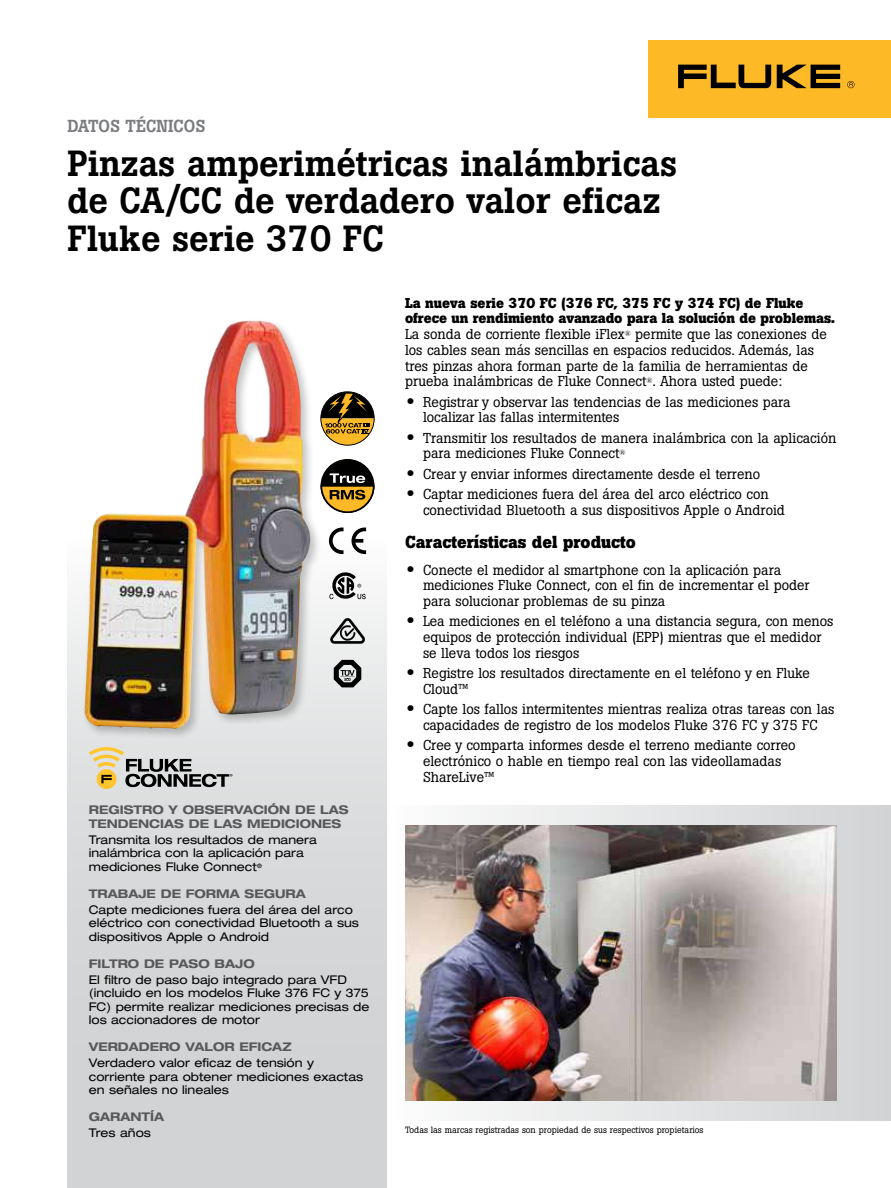
<style>
.page{position:relative;width:891px;height:1188px;background:#fff}
.page>*{position:absolute;margin:0;border:0;box-sizing:border-box;transform-origin:0 0}
.t1{font:500 36px/37.5px "Boton Pro";color:#000}
.t2{font:700 17.25px "Boton Pro";color:#000}
.t3{font:500 17.25px "Boton Pro";color:#7a7c7f}
.t4{font:14.25px/15.8px "Boton Pro";color:#000}
.t5{font:expanded 12px/13.5px "Helvetica Neue LT Std";color:#000}
.t6{font:700 expanded 12px/13.5px "Helvetica Neue LT Std";color:#58585b}
.t7{font:9px "Boton Pro";color:#000}
.s1{font-weight:700}
.s2{font-family:"Helvetica Neue LT Std";font-weight:500;font-stretch:expanded;font-size:16.5px}
</style>
<div class="page">
<div style="left:648px;top:40px;width:243px;height:78px;background:#fdb926"></div>
<svg style="left:777px;top:65px;width:63px;height:23px"></svg>
<svg style="left:678px;top:65px;width:93px;height:23px"></svg>
<svg style="left:847px;top:81px;width:8px;height:7px"></svg>
<div style="left:387px;top:806px;width:504px;height:314px;background:linear-gradient(to right,#fcfcfd,#d1d3d4)"></div>
<div style="left:68px;top:540px;width:319px;height:648px;background:#d1d3d4"></div>
<svg style="left:322px;top:392px;width:52px;height:53px"></svg>
<svg style="left:329px;top:572px;width:37px;height:27px"></svg>
<svg style="left:329px;top:528px;width:15px;height:26px"></svg>
<svg style="left:352px;top:528px;width:14px;height:26px"></svg>
<svg style="left:330px;top:618px;width:35px;height:26px"></svg>
<svg style="left:334px;top:660px;width:27px;height:27px"></svg>
<div style="left:321px;top:460px;width:53px;height:52px;background:#000;border-radius:50%"></div>
<svg style="left:322px;top:473px;width:53px;height:40px"></svg>
<div style="left:97px;top:769px;width:20px;height:20px;background:#ffc52f;border-radius:50%"></div>
<svg style="left:89px;top:747px;width:144px;height:40px"></svg>
<div style="left:81px;top:317px;width:241px;height:424px;background:#000;opacity:.23"></div>
<img style="left:84px;top:321px;width:227px;height:408px">
<img style="left:405px;top:826px;width:432px;height:275px">
<p class="t3" style="left:68px;top:115px;width:139px">DATOS TÉCNICOS</p>
<h1 class="t1" style="left:68px;top:144px;width:611px">Pinzas amperimétricas inalámbricas de CA/CC de verdadero valor eficaz<br>Fluke serie 370 FC</h1>
<p class="t6" style="left:89px;top:803px;width:261px">REGISTRO Y OBSERVACIÓN DE LAS<br>TENDENCIAS DE LAS MEDICIONES</p>
<p class="t5" style="left:89px;top:833px;width:230px">Transmita los resultados de manera inalámbrica con la aplicación para mediciones Fluke Connect<sup>®</sup></p>
<p class="t6" style="left:89px;top:886px;width:218px">TRABAJE DE FORMA SEGURA</p>
<p class="t5" style="left:89px;top:903px;width:272px">Capte mediciones fuera del área del arco eléctrico con conectividad Bluetooth a sus dispositivos Apple o Android</p>
<p class="t6" style="left:89px;top:956px;width:167px">FILTRO DE PASO BAJO</p>
<p class="t5" style="left:89px;top:972px;width:282px">El filtro de paso bajo integrado para VFD (incluido en los modelos Fluke 376 FC y 375<br>FC) permite realizar mediciones precisas de los accionadores de motor</p>
<p class="t6" style="left:89px;top:1040px;width:21px">VERDADERO</p>
<p class="t6" style="left:185px;top:1040px;width:11px">VALOR</p>
<p class="t6" style="left:239px;top:1040px;width:10px">EFICA</p>
<p class="t6" style="left:282px;top:1040px;width:11px">Z</p>
<p class="t5" style="left:89px;top:1056px;width:276px">Verdadero valor eficaz de tensión y corriente para obtener mediciones exactas en señales no lineales</p>
<p class="t6" style="left:89px;top:1109px;width:77px">GARANTÍA</p>
<p class="t5" style="left:89px;top:1126px;width:64px">Tres años</p>
<p class="t4" style="left:405px;top:295px;width:432px"><span class="s1">La nueva serie 370 FC (376 FC, 375 FC y 374 FC) de Fluke ofrece un rendimiento avanzado para la solución de problemas.<br></span>La sonda de corriente flexible iFlex<sup>®</sup> permite que las conexiones de los cables sean más sencillas en espacios reducidos. Además, las tres pinzas ahora forman parte de la familia de herramientas de prueba inalámbricas de Fluke Connect<sup>®</sup>. Ahora usted puede:</p>
<p class="t4" style="left:423px;top:394px;width:369px;text-indent:-17px"><span class="s2">•</span> Registrar y observar las tendencias de las mediciones para localizar las fallas intermitentes</p>
<p class="t4" style="left:423px;top:430px;width:415px;text-indent:-16px"><span class="s2">•</span> Transmitir los resultados de manera inalámbrica con la aplicación para mediciones Fluke Connect<sup>®</sup></p>
<p class="t4" style="left:407px;top:466px;width:355px"><span class="s2">•</span> Crear y enviar informes directamente desde el terreno</p>
<p class="t4" style="left:423px;top:486px;width:363px;text-indent:-17px"><span class="s2">•</span> Captar mediciones fuera del área del arco eléctrico con conectividad Bluetooth a sus dispositivos Apple o Android</p>
<p class="t2" style="left:405px;top:530px;width:232px">Características del producto</p>
<p class="t4" style="left:423px;top:562px;width:388px;text-indent:-17px"><span class="s2">•</span> Conecte el medidor al smartphone con la aplicación para mediciones Fluke Connect, con el fin de incrementar el poder para solucionar problemas de su pinza</p>
<p class="t4" style="left:423px;top:614px;width:412px;text-indent:-17px"><span class="s2">•</span> Lea mediciones en el teléfono a una distancia segura, con menos equipos de protección individual (EPP) mientras que el medidor se lleva todos los riesgos</p>
<p class="t4" style="left:423px;top:665px;width:389px;text-indent:-17px"><span class="s2">•</span> Registre los resultados directamente en el teléfono y en Fluke<br>Cloud™</p>
<p class="t4" style="left:407px;top:701px;width:429px;text-align:center"><span class="s2">•</span> Capte los fallos intermitentes mientras realiza otras tareas con las capacidades de registro de los modelos Fluke 376 FC y 375 FC</p>
<p class="t4" style="left:423px;top:737px;width:374px;text-indent:-17px"><span class="s2">•</span> Cree y comparta informes desde el terreno mediante correo electrónico o hable en tiempo real con las videollamadas<br>ShareLive™</p>
<p class="t7" style="left:405px;top:1124px;width:300px">Todas las marcas registradas son propiedad de sus respectivos propietarios</p>
</div>
